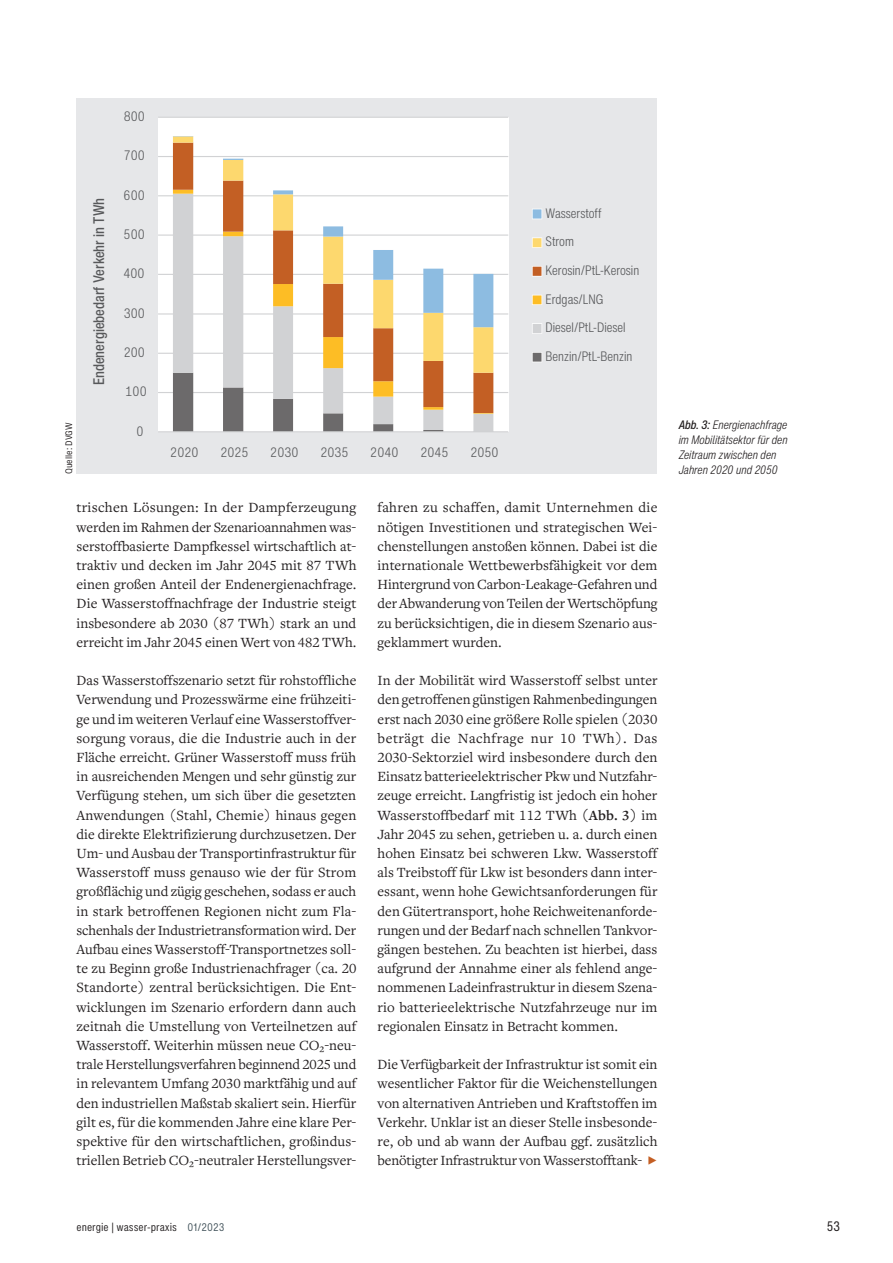
<style>
.page{position:relative;width:893px;height:1263px;background:#fff}
.page>*{position:absolute;margin:0;border:0;box-sizing:border-box;transform-origin:0 0}
.t1{font:500 condensed 15px "Helvetica Now Text";color:#57585a}
.t2{font:14.7px/19.2px "Freight Text Pro";color:#231f20;text-align:justify}
.t3{font:condensed 13.5px "Helvetica Now Text";color:#231f20}
.t4{font:300 condensed 13.35px/28.7px "Helvetica Now Text";color:#57585a}
.t5{font:italic 300 condensed 12px/15px "Helvetica Now Text";color:#231f20;text-align:justify}
.t6{font:condensed 10.5px "Helvetica Now Micro";color:#231f20}
.t7{font:condensed 9px "Helvetica Now Micro";color:#231f20}
.s1{font-weight:600}
.s2{color:#c45e23}
.s3{font-weight:500}
.s4{color:#45555d}
</style>
<div class="page">
<div style="left:77px;top:98px;width:580px;height:376px;background:#e6e7e9"></div>
<div style="left:158px;top:117px;width:350px;height:315px;background:#fff"></div>
<hr style="left:158px;top:392px;width:350px;height:1px;background:#d1d2d4">
<hr style="left:158px;top:353px;width:350px;height:1px;background:#d1d2d4">
<hr style="left:158px;top:313px;width:350px;height:2px;background:#d1d2d4">
<hr style="left:158px;top:274px;width:350px;height:1px;background:#d1d2d4">
<hr style="left:158px;top:235px;width:350px;height:1px;background:#d1d2d4">
<hr style="left:158px;top:195px;width:350px;height:1px;background:#d1d2d4">
<hr style="left:158px;top:156px;width:350px;height:1px;background:#d1d2d4">
<hr style="left:158px;top:117px;width:350px;height:1px;background:#d1d2d4">
<svg style="left:173px;top:414px;width:320px;height:17px"></svg>
<svg style="left:173px;top:373px;width:320px;height:40px"></svg>
<svg style="left:173px;top:327px;width:320px;height:46px"></svg>
<svg style="left:173px;top:136px;width:320px;height:191px"></svg>
<hr style="left:158px;top:431px;width:350px;height:1px;background:#d1d2d4">
<svg style="left:532px;top:209px;width:10px;height:10px"></svg>
<svg style="left:532px;top:237px;width:10px;height:11px"></svg>
<svg style="left:532px;top:266px;width:10px;height:11px"></svg>
<svg style="left:532px;top:295px;width:10px;height:10px"></svg>
<svg style="left:532px;top:323px;width:10px;height:11px"></svg>
<svg style="left:532px;top:352px;width:10px;height:10px"></svg>
<p class="t4" style="left:124px;top:102px;width:23px">800</p>
<p class="t4" style="left:124px;top:141px;width:23px">700</p>
<p class="t4" style="left:124px;top:180px;width:23px">600</p>
<p class="t1" style="left:89px;top:385px;width:189px;rotate:-90deg">Endenergiebedarf Verkehr in TWh</p>
<p class="t4" style="left:546px;top:199px;width:95px">Wasserstoff<br>Strom<br>Kerosin/PtL-Kerosin<br>Erdgas/LNG<br>Diesel/PtL-Diesel<br>Benzin/PtL-Benzin</p>
<p class="t4" style="left:124px;top:220px;width:23px">500</p>
<p class="t4" style="left:124px;top:259px;width:23px">400</p>
<p class="t4" style="left:124px;top:299px;width:23px">300</p>
<p class="t4" style="left:124px;top:338px;width:23px">200</p>
<p class="t7" style="left:63px;top:474px;width:53px;rotate:-90deg">Quelle: DVGW</p>
<p class="t4" style="left:126px;top:377px;width:23px">100</p>
<p class="t4" style="left:137px;top:416px;width:9px">0</p>
<p class="t4" style="left:170px;top:438px;width:30px">2020</p>
<p class="t4" style="left:220px;top:438px;width:30px">2025</p>
<p class="t4" style="left:270px;top:438px;width:30px">2030</p>
<p class="t4" style="left:320px;top:438px;width:30px">2035</p>
<p class="t4" style="left:370px;top:438px;width:30px">2040</p>
<p class="t4" style="left:420px;top:438px;width:30px">2045</p>
<p class="t4" style="left:470px;top:438px;width:30px">2050</p>
<p class="t2" style="left:77px;top:497px;width:281px">trischen Lösungen: In der Dampferzeugung werden im Rahmen der Szenarioannahmen was&shy;serstoffbasierte Dampfkessel wirtschaftlich at&shy;traktiv und decken im Jahr 2045 mit 87 TWh einen großen Anteil der Endenergienachfrage.<br>Die Wasserstoffnachfrage der Industrie steigt insbesondere ab 2030 (87 TWh) stark an und erreicht im Jahr 2045 einen Wert von 482 TWh.</p>
<p class="t2" style="left:77px;top:670px;width:281px">Das Wasserstoffszenario setzt für rohstoffliche Verwendung und Prozesswärme eine frühzeiti&shy;ge und im weiteren Verlauf eine Wasserstoffver&shy;sorgung voraus, die die Industrie auch in der Fläche erreicht. Grüner Wasserstoff muss früh in ausreichenden Mengen und sehr günstig zur Verfügung stehen, um sich über die gesetzten Anwendungen (Stahl, Chemie) hinaus gegen die direkte Elektrifizierung durchzusetzen. Der Um- und Ausbau der Transportinfrastruktur für Wasserstoff muss genauso wie der für Strom großflächig und zügig geschehen, sodass er auch in stark betroffenen Regionen nicht zum Fla&shy;schenhals der Industrietransformation wird. Der Aufbau eines Wasserstoff-Transportnetzes soll&shy;te zu Beginn große Industrienachfrager (ca. 20<br>Standorte) zentral berücksichtigen. Die Ent&shy;wicklungen im Szenario erfordern dann auch zeitnah die Umstellung von Verteilnetzen auf Wasserstoff. Weiterhin müssen neue CO2-neu&shy;trale Herstellungsverfahren beginnend 2025 und in relevantem Umfang 2030 marktfähig und auf den industriellen Maßstab skaliert sein. Hierfür gilt es, für die kommenden Jahre eine klare Per&shy;spektive für den wirtschaftlichen, großindus&shy;triellen Betrieb CO2-neutraler Herstellungsver-</p>
<p class="t2" style="left:378px;top:497px;width:281px">fahren zu schaffen, damit Unternehmen die nötigen Investitionen und strategischen Wei&shy;chenstellungen anstoßen können. Dabei ist die internationale Wettbewerbsfähigkeit vor dem Hintergrund von Carbon-Leakage-Gefahren und der Abwanderung von Teilen der Wertschöpfung zu berücksichtigen, die in diesem Szenario aus&shy;geklammert wurden.</p>
<p class="t2" style="left:378px;top:670px;width:281px">In der Mobilität wird Wasserstoff selbst unter den getroffenen günstigen Rahmenbedingungen erst nach 2030 eine größere Rolle spielen (2030 beträgt die Nachfrage nur 10 TWh). Das 2030-Sektorziel wird insbesondere durch den Einsatz batterieelektrischer Pkw und Nutzfahr&shy;zeuge erreicht. Langfristig ist jedoch ein hoher Wasserstoffbedarf mit 112 TWh <span class="s1">(Abb. 3)</span> im Jahr 2045 zu sehen, getrieben u. a. durch einen hohen Einsatz bei schweren Lkw. Wasserstoff als Treibstoff für Lkw ist besonders dann inter&shy;essant, wenn hohe Gewichtsanforderungen für den Gütertransport, hohe Reichweitenanforde&shy;rungen und der Bedarf nach schnellen Tankvor&shy;gängen bestehen. Zu beachten ist hierbei, dass aufgrund der Annahme einer als fehlend ange&shy;nommenen Ladeinfrastruktur in diesem Szena&shy;rio batterieelektrische Nutzfahrzeuge nur im regionalen Einsatz in Betracht kommen.</p>
<p class="t2" style="left:378px;top:1054px;width:281px">Die Verfügbarkeit der Infrastruktur ist somit ein wesentlicher Faktor für die Weichenstellungen von alternativen Antrieben und Kraftstoffen im Verkehr. Unklar ist an dieser Stelle insbesonde&shy;re, ob und ab wann der Aufbau ggf. zusätzlich benötigter Infrastruktur von Wasserstofftank- <span class="s2">F</span></p>
<p class="t5" style="left:679px;top:417px;width:110px"><span class="s3">Abb. 3:</span> Energienachfrage im Mobilitätsektor für den Zeitraum zwischen den</p>
<p class="t5" style="left:679px;top:462px;width:100px">Jahren 2020 und 2050</p>
<p class="t6" style="left:77px;top:1220px;width:150px">energie | wasser-praxis <span class="s4">01/2023</span></p>
<p class="t3" style="left:827px;top:1217px;width:15px">53</p>
</div>
